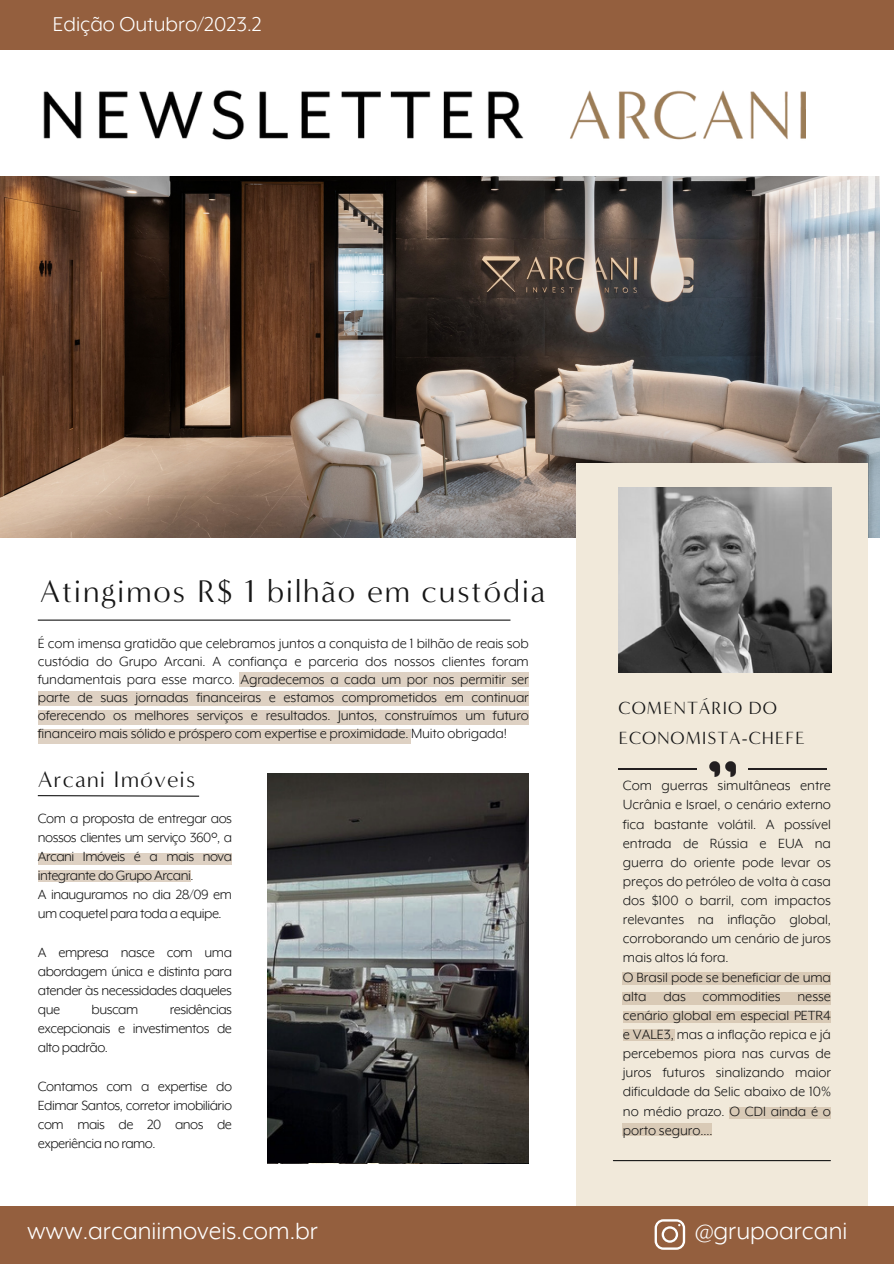
<style>
.page{position:relative;width:894px;height:1264px;background:#fff}
.page>*{position:absolute;margin:0;border:0;box-sizing:border-box;transform-origin:0 0}
.t1{font:38.55px "Minerva Modern";letter-spacing:.035em;color:#171717}
.t2{font:27.75px "Minerva Modern";letter-spacing:.035em;color:#171717}
.t3{font:27.3px "Mr Eaves XL Mod OT";color:#fff}
.t4{font:23.25px "Mr Eaves XL Mod OT";color:#fff}
.t5{font:21.75px/29.2px "Minerva Modern";letter-spacing:.035em;color:#171717}
.t6{font:15.45px/19.2px "Mr Eaves XL Mod OT";letter-spacing:-.03em;color:#171717;text-align:justify}
</style>
<div class="page">
<img style="left:0;top:176px;width:879px;height:361px">
<div style="left:576px;top:463px;width:291px;height:800px;background:#f1e9da"></div>
<hr style="left:613px;top:1159px;width:217px;height:2px;background:#171717">
<div style="left:0;top:0;width:893px;height:50px;background:#945f3e"></div>
<img style="left:43px;top:90px;width:762px;height:50px">
<svg style="left:709px;top:761px;width:10px;height:16px"></svg>
<svg style="left:725px;top:761px;width:10px;height:16px"></svg>
<hr style="left:748px;top:768px;width:78px;height:1px;background:#231f20">
<hr style="left:618px;top:768px;width:78px;height:1px;background:#231f20">
<hr style="left:38px;top:619px;width:472px;height:1px;background:#171717">
<img style="left:618px;top:487px;width:213px;height:186px">
<svg style="left:37px;top:795px;width:163px;height:2px"></svg>
<div style="left:239px;top:671px;width:289px;height:15px;background:#ded1c3"></div>
<div style="left:38px;top:691px;width:490px;height:14px;background:#ded1c3"></div>
<div style="left:38px;top:710px;width:490px;height:15px;background:#ded1c3"></div>
<div style="left:38px;top:729px;width:372px;height:15px;background:#ded1c3"></div>
<div style="left:622px;top:972px;width:208px;height:13px;background:#d9cab6"></div>
<div style="left:38px;top:870px;width:152px;height:11px;background:#ded1c3"></div>
<div style="left:38px;top:852px;width:193px;height:12px;background:#ded1c3"></div>
<div style="left:729px;top:1107px;width:101px;height:11px;background:#d9cab6"></div>
<div style="left:622px;top:1123px;width:89px;height:13px;background:#d9cab6"></div>
<div style="left:622px;top:992px;width:208px;height:12px;background:#d9cab6"></div>
<div style="left:623px;top:1011px;width:207px;height:11px;background:#d9cab6"></div>
<img style="left:267px;top:773px;width:261px;height:389px">
<div style="left:0;top:1206px;width:893px;height:57px;background:#945f3e"></div>
<svg style="left:654px;top:1219px;width:30px;height:30px"></svg>
<div style="left:623px;top:1029px;width:51px;height:12px;background:#d9cab6"></div>
<p class="t4" style="left:53px;top:13px;width:210px">Edição Outubro/2023.2</p>
<p class="t1" style="left:40px;top:572px;width:507px">Atingimos R$ 1 bilhão em custódia</p>
<p class="t6" style="left:38px;top:635px;width:492px;line-height:18px">É com imensa gratidão que celebramos juntos a conquista de 1 bilhão de reais sob custódia do Grupo Arcani. A confiança e parceria dos nossos clientes foram fundamentais para esse marco. Agradecemos a cada um por nos permitir ser parte de suas jornadas financeiras e estamos comprometidos em continuar oferecendo os melhores serviços e resultados. Juntos, construímos um futuro financeiro mais sólido e próspero com expertise e proximidade. Muito obrigada!</p>
<p class="t2" style="left:38px;top:765px;width:159px">Arcani Imóveis</p>
<p class="t6" style="left:38px;top:809px;width:196px">Com a proposta de entregar aos nossos clientes um serviço 360º, a Arcani Imóveis é a mais nova integrante do Grupo Arcani.</p>
<p class="t6" style="left:38px;top:885px;width:196px">A inauguramos no dia 28/09 em um coquetel para toda a equipe.</p>
<p class="t6" style="left:38px;top:943px;width:196px">A empresa nasce com uma abordagem única e distinta para atender às necessidades daqueles que</p>
<p class="t6" style="left:38px;top:1000px;width:196px;text-indent:132px">residências excepcionais e investimentos de alto padrão.</p>
<p class="t6" style="left:38px;top:1077px;width:196px">Contamos com a expertise do Edimar Santos, corretor imobiliário com mais de 20 anos de experiência no ramo.</p>
<p class="t6" style="left:91px;top:1000px;width:48px">buscam</p>
<p class="t5" style="left:618px;top:694px;width:188px">COMENTÁRIO DO<br>ECONOMISTA-CHEFE</p>
<p class="t6" style="left:622px;top:776px;width:210px">Com guerras simultâneas entre Ucrânia e Israel, o cenário externo fica bastante volátil. A possível entrada de Rússia e EUA na guerra do oriente pode levar os preços do petróleo de volta à casa dos $100 o barril, com impactos relevantes na inflação global, corroborando um cenário de juros mais altos lá fora.</p>
<p class="t6" style="left:622px;top:968px;width:209px">O Brasil pode se beneficiar de uma alta das commodities nesse cenário global em especial PETR4 e VALE3, mas a inflação repica e já percebemos piora nas curvas de juros futuros sinalizando maior dificuldade da Selic abaixo de 10% no médio prazo. O CDI ainda é o porto seguro....</p>
<p class="t3" style="left:27px;top:1218px;width:292px">www.arcaniimoveis.com.br</p>
<p class="t3" style="left:694px;top:1218px;width:154px">@grupoarcani</p>
</div>
